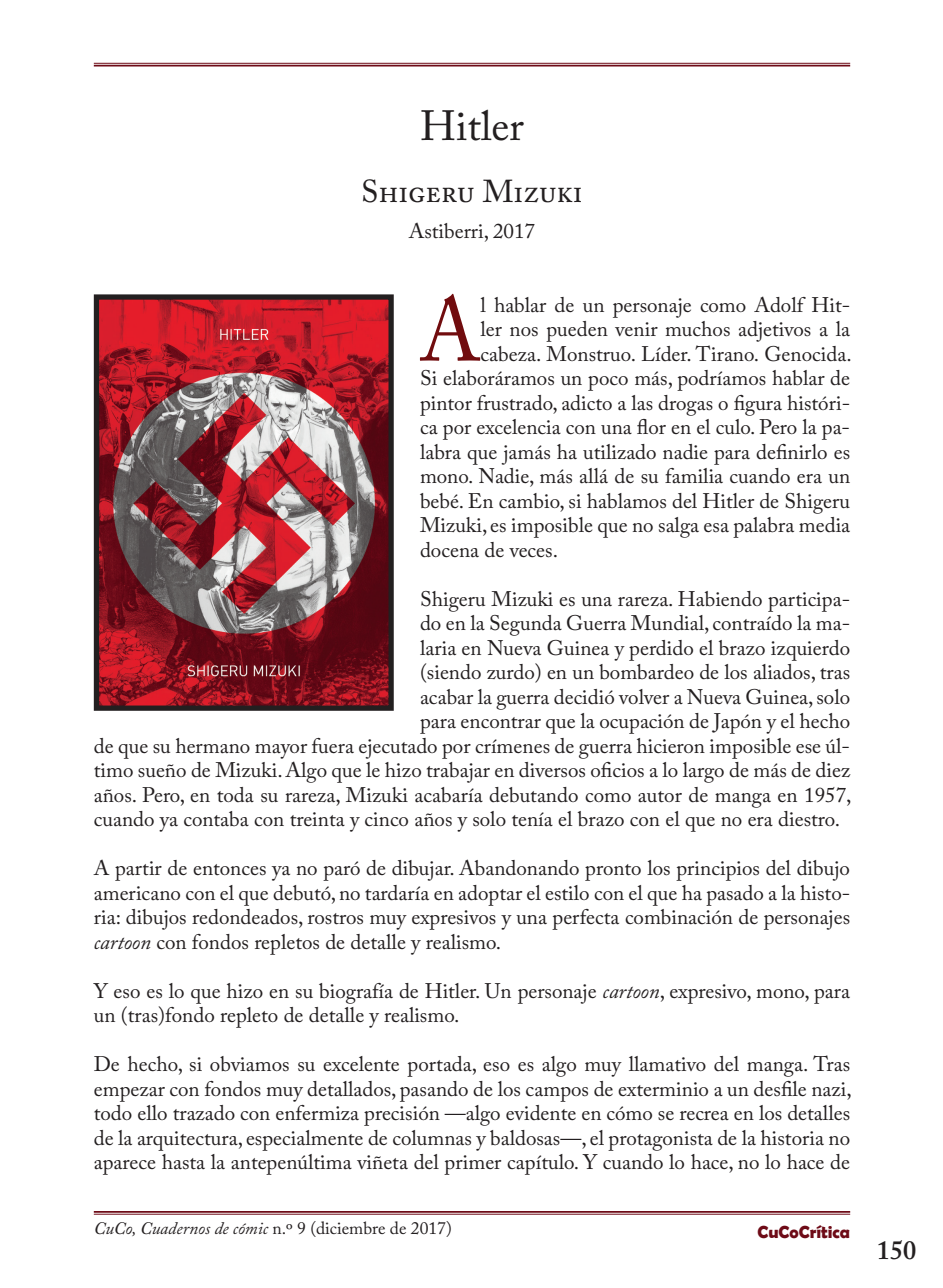
<style>
.page{position:relative;width:943px;height:1288px;background:#fff}
.page>*{position:absolute;margin:0;border:0;box-sizing:border-box;transform-origin:0 0}
.t1{font:89.95px "Adobe Caslon Pro";color:#710c0e;scale:.9 1}
.t2{font:42px "Adobe Caslon Pro";color:#231f20}
.t3{font:31.5px "Adobe Caslon Pro";color:#231f20}
.t4{font:600 26.25px "Adobe Caslon Pro";color:#231f20}
.t5{font:21px/24.5px "Adobe Caslon Pro";color:#231f20;text-align:justify}
.t6{font:italic 17.5px "Adobe Caslon Pro";color:#231f20}
.t7{font:700 17.5px "Berlin Sans FB Demi";color:#6e0b17}
.s1{font-style:italic}
.s2{font-style:normal}
</style>
<div class="page">
<hr style="left:94px;top:1211px;width:756px;height:2px;background:#6e0b17">
<hr style="left:94px;top:1214px;width:756px;height:1px;background:#6e0b17">
<hr style="left:94px;top:63px;width:756px;height:1px;background:#6e0b17">
<hr style="left:94px;top:65px;width:756px;height:1px;background:#6e0b17">
<img style="left:100px;top:300px;width:288px;height:405px">
<div style="left:94px;top:294px;width:300px;height:417px;border:5px solid #231f20"></div>
<h2 class="t2" style="left:420px;top:101px;width:105px">Hitler</h2>
<h3 class="t3" style="left:361px;top:173px;width:223px">Shigeru Mizuki</h3>
<p class="t5" style="left:409px;top:219px;width:128px">Astiberri, 2017</p>
<h1 class="t1" style="left:420px;top:277px;width:68px">A</h1>
<p class="t5" style="left:480px;top:292px;width:371px">l hablar de un personaje como Adolf Hit-</p>
<p class="t5" style="left:480px;top:317px;width:371px">ler nos pueden venir muchos adjetivos a la</p>
<p class="t5" style="left:480px;top:341px;width:373px">cabeza. Monstruo. Líder. Tirano. Genocida.</p>
<p class="t5" style="left:420px;top:366px;width:431px">Si elaboráramos un poco más, podríamos hablar de</p>
<p class="t5" style="left:420px;top:390px;width:432px">pintor frustrado, adicto a las drogas o figura históri-</p>
<p class="t5" style="left:420px;top:415px;width:431px">ca por excelencia con una flor en el culo. Pero la pa-</p>
<p class="t5" style="left:420px;top:439px;width:431px">labra que jamás ha utilizado nadie para definirlo es</p>
<p class="t5" style="left:420px;top:464px;width:432px">mono. Nadie, más allá de su familia cuando era un</p>
<p class="t5" style="left:420px;top:488px;width:432px">bebé. En cambio, si hablamos del Hitler de Shigeru</p>
<p class="t5" style="left:420px;top:513px;width:432px">Mizuki, es imposible que no salga esa palabra media</p>
<p class="t5" style="left:420px;top:537px;width:139px">docena de veces.</p>
<p class="t5" style="left:420px;top:586px;width:431px">Shigeru Mizuki es una rareza. Habiendo participa-</p>
<p class="t5" style="left:420px;top:611px;width:431px">do en la Segunda Guerra Mundial, contraído la ma-</p>
<p class="t5" style="left:420px;top:635px;width:431px">laria en Nueva Guinea y perdido el brazo izquierdo</p>
<p class="t5" style="left:420px;top:660px;width:431px">(siendo zurdo) en un bombardeo de los aliados, tras</p>
<p class="t5" style="left:420px;top:684px;width:432px">acabar la guerra decidió volver a Nueva Guinea, solo</p>
<p class="t5" style="left:420px;top:709px;width:431px">para encontrar que la ocupación de Japón y el hecho</p>
<p class="t5" style="left:94px;top:733px;width:757px">de que su hermano mayor fuera ejecutado por crímenes de guerra hicieron imposible ese úl-</p>
<p class="t5" style="left:94px;top:758px;width:758px">timo sueño de Mizuki. Algo que le hizo trabajar en diversos oficios a lo largo de más de diez</p>
<p class="t5" style="left:94px;top:782px;width:759px">años. Pero, en toda su rareza, Mizuki acabaría debutando como autor de manga en 1957,</p>
<p class="t5" style="left:94px;top:807px;width:747px">cuando ya contaba con treinta y cinco años y solo tenía el brazo con el que no era diestro.</p>
<p class="t5" style="left:94px;top:856px;width:758px">A partir de entonces ya no paró de dibujar. Abandonando pronto los principios del dibujo americano con el que debutó, no tardaría en adoptar el estilo con el que ha pasado a la histo&shy;ria: dibujos redondeados, rostros muy expresivos y una perfecta combinación de personajes <span class="s1">cartoon</span> con fondos repletos de detalle y realismo.</p>
<p class="t5" style="left:94px;top:978px;width:757px">Y eso es lo que hizo en su biografía de Hitler. Un personaje <span class="s1">cartoon</span>, expresivo, mono, para un (tras)fondo repleto de detalle y realismo.</p>
<p class="t5" style="left:94px;top:1052px;width:759px">De hecho, si obviamos su excelente portada, eso es algo muy llamativo del manga. Tras empezar con fondos muy detallados, pasando de los campos de exterminio a un desfile nazi, todo ello trazado con enfermiza precisión —algo evidente en cómo se recrea en los detalles de la arquitectura, especialmente de columnas y baldosas—, el protagonista de la historia no aparece hasta la antepenúltima viñeta del primer capítulo. Y cuando lo hace, no lo hace de</p>
<p class="t6" style="left:94px;top:1218px;width:359px">CuCo, Cuadernos de cómic <span class="s2">n.º 9 (diciembre de 2017)</span></p>
<p class="t7" style="left:757px;top:1221px;width:94px">CuCoCrítica</p>
<p class="t4" style="left:876px;top:1235px;width:41px">150</p>
</div>
